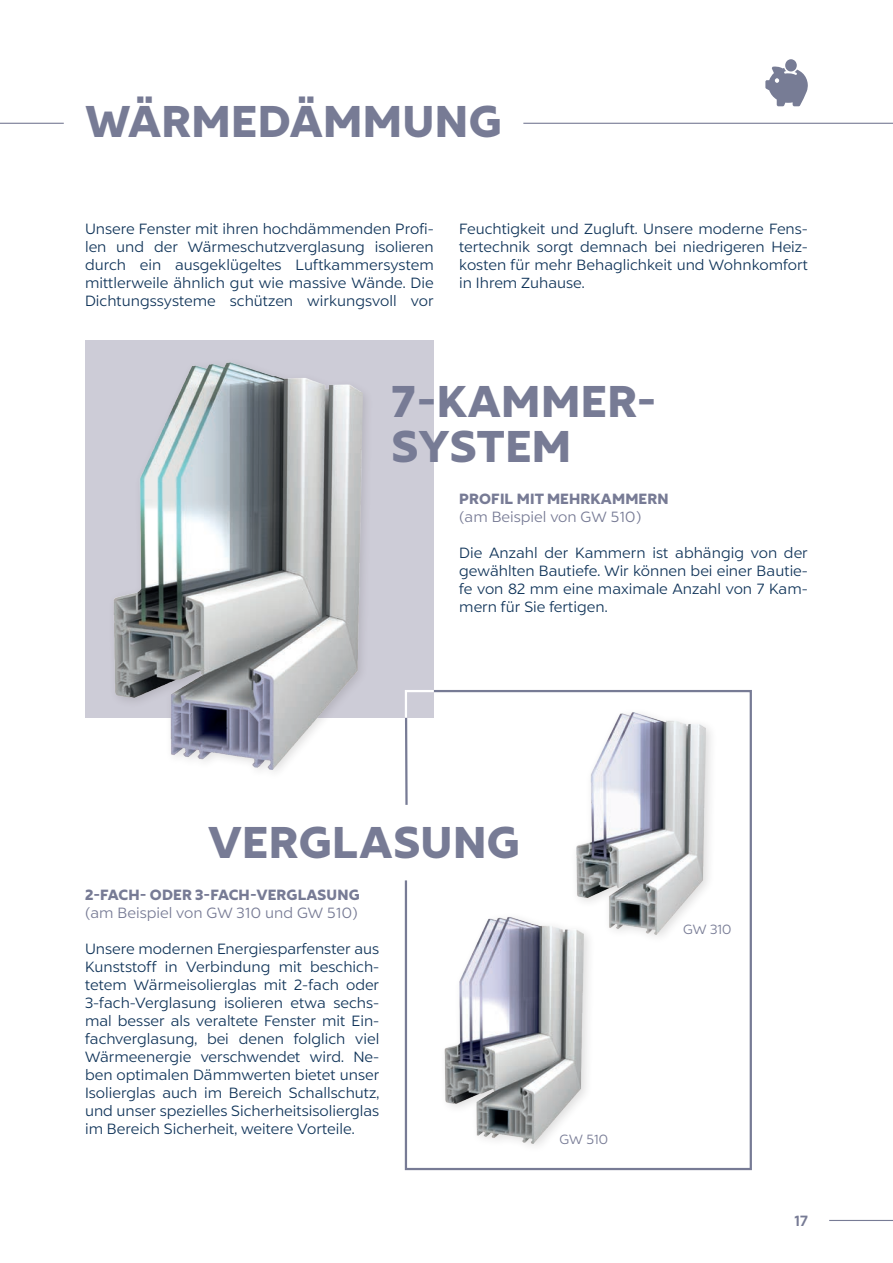
<style>
.page{position:relative;width:893px;height:1263px;background:#fff}
.page>*{position:absolute;margin:0;border:0;box-sizing:border-box;transform-origin:0 0}
.t1{font:900 45px/45px "Liszt FY";letter-spacing:.01em;color:#777b95}
.Copytext{font:15px/18px "Liszt FY";color:#103459;text-align:justify}
.Headline_Produkt{font:900 15px "Liszt FY";letter-spacing:.01em;color:#777b95}
.t2{font:15px "Liszt FY";color:#777b95}
.t3{font:700 15px "Liszt FY";color:#777b95}
.Headline_Produkt-2{font:13.5px "Liszt FY";color:#777b95}
</style>
<div class="page">
<hr style="left:829px;top:1220px;width:64px;height:1px;background:#777b95">
<svg style="left:765px;top:59px;width:43px;height:47px"></svg>
<hr style="left:0;top:123px;width:64px;height:1px;background:#777b95">
<hr style="left:523px;top:123px;width:370px;height:1px;background:#777b95">
<svg style="left:404px;top:690px;width:348px;height:481px"></svg>
<div style="left:85px;top:340px;width:349px;height:377px;background:#cdccd7"></div>
<svg style="left:404px;top:690px;width:32px;height:30px"></svg>
<div style="left:107px;top:357px;width:267px;height:424px;background:#231f20;opacity:.15"></div>
<img style="left:100px;top:361px;width:262px;height:408px">
<div style="left:571px;top:707px;width:146px;height:238px;background:#231f20;opacity:.15"></div>
<img style="left:576px;top:713px;width:130px;height:221px">
<div style="left:440px;top:911px;width:156px;height:244px;background:#231f20;opacity:.15"></div>
<img style="left:438px;top:916px;width:146px;height:228px">
<p class="t1" style="left:85px;top:100px;width:418px">WÄRMEDÄMMUNG</p>
<p class="Copytext" style="left:85px;top:220px;width:350px">Unsere Fenster mit ihren hochdämmenden Profi&shy;len und der Wärmeschutzverglasung isolieren durch ein ausgeklügeltes Luftkammersystem mittlerweile ähnlich gut wie massive Wände. Die Dichtungssysteme schützen wirkungsvoll vor</p>
<p class="Copytext" style="left:459px;top:220px;width:350px">Feuchtigkeit und Zugluft. Unsere moderne Fens&shy;tertechnik sorgt demnach bei niedrigeren Heiz&shy;kosten für mehr Behaglichkeit und Wohnkomfort in Ihrem Zuhause.</p>
<p class="t1" style="left:392px;top:380px;width:266px">7-KAMMER-<br>SYSTEM</p>
<p class="Headline_Produkt" style="left:459px;top:489px;width:211px">PROFIL MIT MEHRKAMMERN</p>
<p class="t2" style="left:459px;top:508px;width:184px">(am Beispiel von GW 510)</p>
<p class="Copytext" style="left:459px;top:544px;width:350px">Die Anzahl der Kammern ist abhängig von der gewählten Bautiefe. Wir können bei einer Bautie&shy;fe von 82 mm eine maximale Anzahl von 7 Kam&shy;mern für Sie fertigen.</p>
<p class="t1" style="left:208px;top:821px;width:313px">VERGLASUNG</p>
<p class="Headline_Produkt" style="left:85px;top:885px;width:276px">2-FACH- ODER 3-FACH-VERGLASUNG</p>
<p class="t2" style="left:85px;top:904px;width:274px">(am Beispiel von GW 310 und GW 510)</p>
<p class="Copytext" style="left:85px;top:940px;width:296px">Unsere modernen Energiesparfenster aus Kunststoff in Verbindung mit beschich&shy;tetem Wärmeisolierglas mit 2-fach oder 3-fach-Verglasung isolieren etwa sechs&shy;mal besser als veraltete Fenster mit Ein&shy;fachverglasung, bei denen folglich viel Wärmeenergie verschwendet wird. Ne&shy;ben optimalen Dämmwerten bietet unser Isolierglas auch im Bereich Schallschutz, und unser spezielles Sicherheitsisolierglas im Bereich Sicherheit, weitere Vorteile.</p>
<p class="Headline_Produkt-2" style="left:559px;top:1131px;width:50px">GW 510</p>
<p class="Headline_Produkt-2" style="left:683px;top:921px;width:50px">GW 310</p>
<p class="t3" style="left:795px;top:1211px;width:15px">17</p>
</div>
